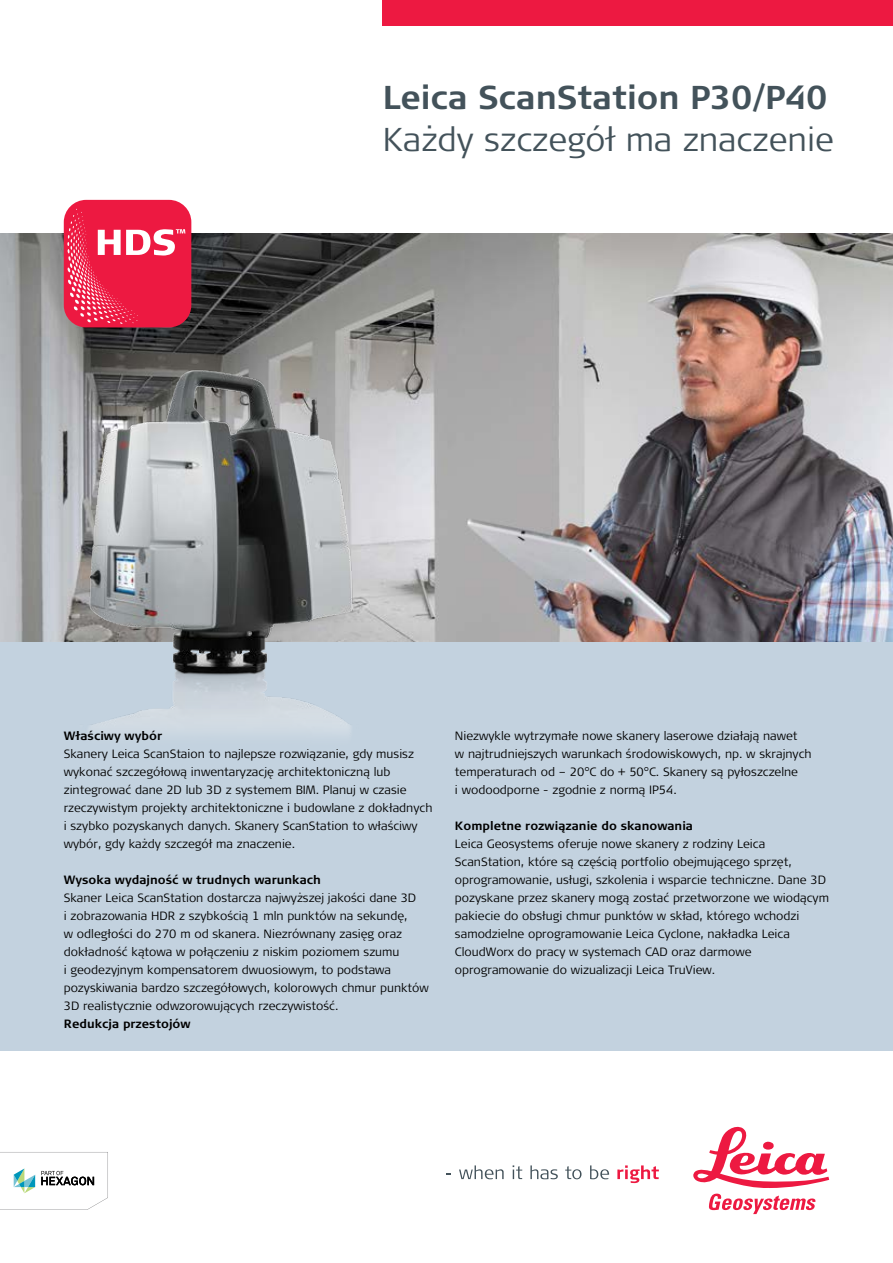
<style>
.page{position:relative;width:893px;height:1263px;background:#fff}
.page>*{position:absolute;margin:0;border:0;box-sizing:border-box;transform-origin:0 0}
.t1{font:300 33px "Signa Pro";color:#43525a}
.t2{font:700 33px "Signa Pro";color:#43525a}
.t3{font:300 12px/18px "Signa Pro";color:#000}
.t4{font:700 12px "Signa Pro";color:#000}
</style>
<div class="page">
<img style="left:0;top:234px;width:893px;height:408px">
<div style="left:0;top:642px;width:893px;height:408px;background:#c3d2df"></div>
<img style="left:64px;top:347px;width:312px;height:386px">
<div style="left:383px;top:0;width:510px;height:26px;background:#ed1941"></div>
<svg style="left:459px;top:1165px;width:45px;height:14px"></svg>
<svg style="left:513px;top:1165px;width:9px;height:14px"></svg>
<svg style="left:530px;top:1165px;width:28px;height:14px"></svg>
<svg style="left:565px;top:1166px;width:16px;height:13px"></svg>
<svg style="left:590px;top:1165px;width:19px;height:14px"></svg>
<svg style="left:617px;top:1165px;width:42px;height:18px"></svg>
<svg style="left:693px;top:1127px;width:136px;height:87px"></svg>
<svg style="left:0;top:1152px;width:108px;height:58px"></svg>
<div style="left:64px;top:200px;width:127px;height:127px;background:#ed1941;border-radius:22px"></div>
<svg style="left:67px;top:209px;width:118px;height:115px"></svg>
<h1 class="t2" style="left:383px;top:75px;width:446px">Leica ScanStation P30/P40</h1>
<h1 class="t1" style="left:383px;top:116px;width:453px">Każdy szczegół ma znaczenie</h1>
<p class="t4" style="left:64px;top:728px;width:100px">Właściwy wybór</p>
<p class="t3" style="left:64px;top:744px;width:370px">Skanery Leica ScanStaion to najlepsze rozwiązanie, gdy musisz wykonać szczegółową inwentaryzację architektoniczną lub zintegrować dane 2D lub 3D z systemem BIM. Planuj w czasie rzeczywistym projekty architektoniczne i budowlane z dokładnych i szybko pozyskanych danych. Skanery ScanStation to właściwy wybór, gdy każdy szczegół ma znaczenie.</p>
<p class="t4" style="left:64px;top:872px;width:259px">Wysoka wydajność w trudnych warunkach</p>
<p class="t3" style="left:64px;top:888px;width:367px">Skaner Leica ScanStation dostarcza najwyższej jakości dane 3D<br>i zobrazowania HDR z szybkością 1 mln punktów na sekundę,<br>w odległości do 270 m od skanera. Niezrównany zasięg oraz dokładność kątowa w połączeniu z niskim poziomem szumu<br>i geodezyjnym kompensatorem dwuosiowym, to podstawa pozyskiwania bardzo szczegółowych, kolorowych chmur punktów 3D realistycznie odwzorowujących rzeczywistość.</p>
<p class="t4" style="left:64px;top:1016px;width:128px">Redukcja przestojów</p>
<p class="t3" style="left:455px;top:726px;width:358px">Niezwykle wytrzymałe nowe skanery laserowe działają nawet<br>w najtrudniejszych warunkach środowiskowych, np. w skrajnych temperaturach od – 20°C do + 50°C. Skanery są pyłoszczelne<br>i wodoodporne - zgodnie z normą IP54.</p>
<p class="t4" style="left:455px;top:818px;width:240px">Kompletne rozwiązanie do skanowania</p>
<p class="t3" style="left:455px;top:834px;width:375px">Leica Geosystems oferuje nowe skanery z rodziny Leica ScanStation, które są częścią portfolio obejmującego sprzęt, oprogramowanie, usługi, szkolenia i wsparcie techniczne. Dane 3D pozyskane przez skanery mogą zostać przetworzone we wiodącym pakiecie do obsługi chmur punktów w skład, którego wchodzi samodzielne oprogramowanie Leica Cyclone, nakładka Leica CloudWorx do pracy w systemach CAD oraz darmowe oprogramowanie do wizualizacji Leica TruView.</p>
</div>
